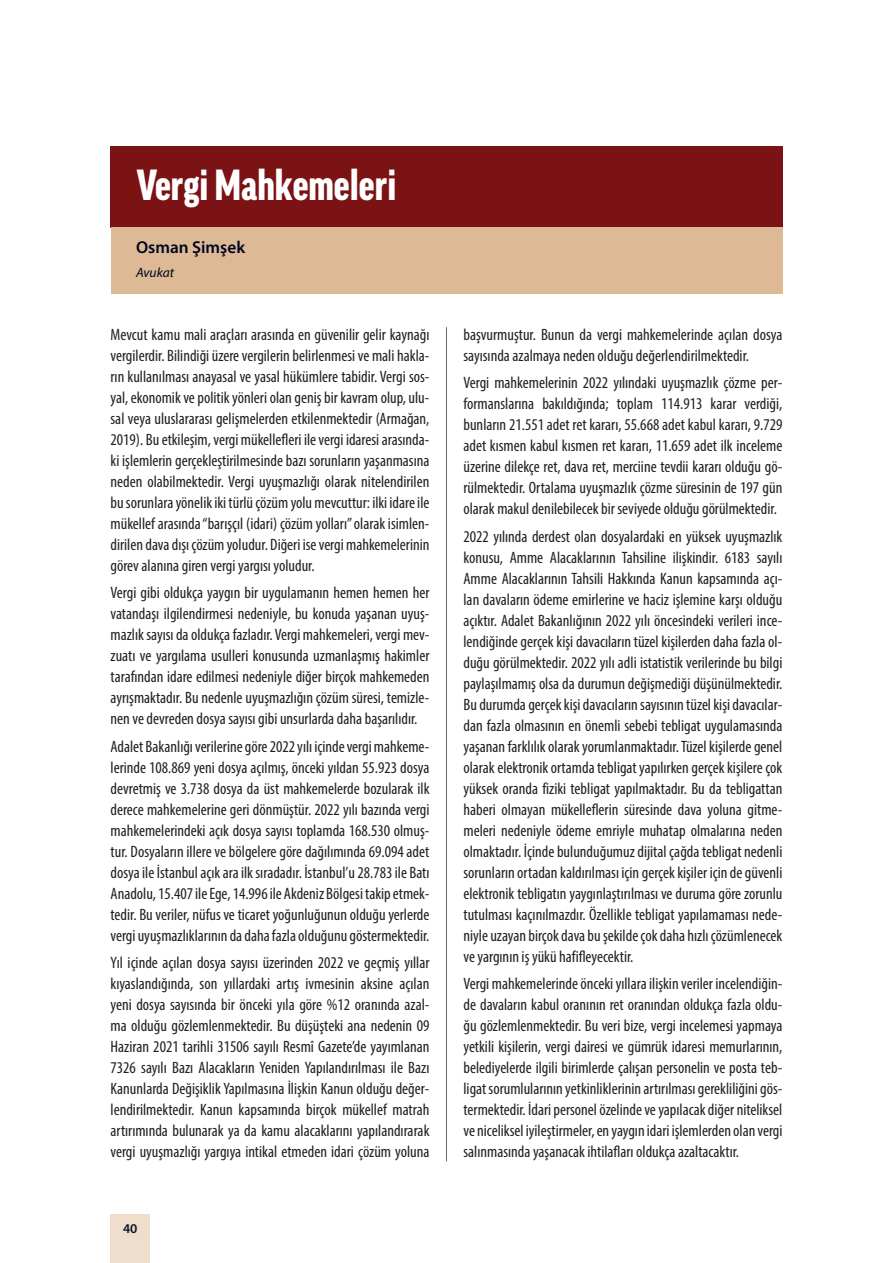
<style>
.page{position:relative;width:893px;height:1263px;background:#fff}
.page>*{position:absolute;margin:0;border:0;box-sizing:border-box;transform-origin:0 0}
.t1{font:900 condensed 42px "Good Pro";color:#fff}
.t2{font:600 17.25px "Myriad Pro";color:#000420}
.t3{font:condensed 16.5px/21px "Myriad Pro";color:#231f20;text-align:justify}
.t4{font:italic 13.5px "Myriad Pro";color:#000420}
.t5{font:600 13.5px "Myriad Pro";color:#0b162c}
</style>
<div class="page">
<div style="left:111px;top:1214px;width:39px;height:49px;background:#eedecb"></div>
<hr style="left:446px;top:327px;width:1px;height:834px;background:#696a79">
<div style="left:110px;top:146px;width:672px;height:81px;background:#7b1315"></div>
<div style="left:111px;top:227px;width:671px;height:43px;background:#ddba95"></div>
<div style="left:111px;top:257px;width:671px;height:36px;background:#ddba95"></div>
<h1 class="t1" style="left:137px;top:162px;width:261px">Vergi Mahkemeleri</h1>
<p class="t2" style="left:136px;top:236px;width:111px">Osman Şimşek</p>
<p class="t4" style="left:136px;top:264px;width:39px">Avukat</p>
<p class="t3" style="left:111px;top:324px;width:320px">Mevcut kamu mali araçları arasında en güvenilir gelir kaynağı vergilerdir. Bilindiği üzere vergilerin belirlenmesi ve mali hakla&shy;rın kullanılması anayasal ve yasal hükümlere tabidir. Vergi sos&shy;yal, ekonomik ve politik yönleri olan geniş bir kavram olup, ulu&shy;sal veya uluslararası gelişmelerden etkilenmektedir (Armağan, 2019). Bu etkileşim, vergi mükellefleri ile vergi idaresi arasında&shy;ki işlemlerin gerçekleştirilmesinde bazı sorunların yaşanmasına neden olabilmektedir. Vergi uyuşmazlığı olarak nitelendirilen bu sorunlara yönelik iki türlü çözüm yolu mevcuttur: ilki idare ile mükellef arasında “barışçıl (idari) çözüm yolları” olarak isimlen&shy;dirilen dava dışı çözüm yoludur. Diğeri ise vergi mahkemelerinin görev alanına giren vergi yargısı yoludur.</p>
<p class="t3" style="left:111px;top:582px;width:320px">Vergi gibi oldukça yaygın bir uygulamanın hemen hemen her vatandaşı ilgilendirmesi nedeniyle, bu konuda yaşanan uyuş&shy;mazlık sayısı da oldukça fazladır. Vergi mahkemeleri, vergi mev&shy;zuatı ve yargılama usulleri konusunda uzmanlaşmış hakimler tarafından idare edilmesi nedeniyle diğer birçok mahkemeden ayrışmaktadır. Bu nedenle uyuşmazlığın çözüm süresi, temizle&shy;nen ve devreden dosya sayısı gibi unsurlarda daha başarılıdır.</p>
<p class="t3" style="left:111px;top:735px;width:320px">Adalet Bakanlığı verilerine göre 2022 yılı içinde vergi mahkeme&shy;lerinde 108.869 yeni dosya açılmış, önceki yıldan 55.923 dosya devretmiş ve 3.738 dosya da üst mahkemelerde bozularak ilk derece mahkemelerine geri dönmüştür. 2022 yılı bazında vergi mahkemelerindeki açık dosya sayısı toplamda 168.530 olmuş&shy;tur. Dosyaların illere ve bölgelere göre dağılımında 69.094 adet dosya ile İstanbul açık ara ilk sıradadır. İstanbul’u 28.783 ile Batı Anadolu, 15.407 ile Ege, 14.996 ile Akdeniz Bölgesi takip etmek&shy;tedir. Bu veriler, nüfus ve ticaret yoğunluğunun olduğu yerlerde vergi uyuşmazlıklarının da daha fazla olduğunu göstermektedir.</p>
<p class="t3" style="left:111px;top:952px;width:320px">Yıl içinde açılan dosya sayısı üzerinden 2022 ve geçmiş yıllar kıyaslandığında, son yıllardaki artış ivmesinin aksine açılan yeni dosya sayısında bir önceki yıla göre %12 oranında azal&shy;ma olduğu gözlemlenmektedir. Bu düşüşteki ana nedenin 09<br>Haziran 2021 tarihli 31506 sayılı Resmî Gazete’de yayımlanan 7326 sayılı Bazı Alacakların Yeniden Yapılandırılması ile Bazı Kanunlarda Değişiklik Yapılmasına İlişkin Kanun olduğu değer&shy;lendirilmektedir. Kanun kapsamında birçok mükellef matrah artırımında bulunarak ya da kamu alacaklarını yapılandırarak vergi uyuşmazlığı yargıya intikal etmeden idari çözüm yoluna</p>
<p class="t5" style="left:123px;top:1219px;width:16px">40</p>
<p class="t3" style="left:463px;top:324px;width:320px">başvurmuştur. Bunun da vergi mahkemelerinde açılan dosya sayısında azalmaya neden olduğu değerlendirilmektedir.</p>
<p class="t3" style="left:463px;top:372px;width:320px">Vergi mahkemelerinin 2022 yılındaki uyuşmazlık çözme per&shy;formanslarına bakıldığında; toplam 114.913 karar verdiği, bunların 21.551 adet ret kararı, 55.668 adet kabul kararı, 9.729 adet kısmen kabul kısmen ret kararı, 11.659 adet ilk inceleme üzerine dilekçe ret, dava ret, merciine tevdii kararı olduğu gö&shy;rülmektedir. Ortalama uyuşmazlık çözme süresinin de 197 gün olarak makul denilebilecek bir seviyede olduğu görülmektedir.</p>
<p class="t3" style="left:463px;top:525px;width:320px">2022 yılında derdest olan dosyalardaki en yüksek uyuşmazlık konusu, Amme Alacaklarının Tahsiline ilişkindir. 6183 sayılı Amme Alacaklarının Tahsili Hakkında Kanun kapsamında açı&shy;lan davaların ödeme emirlerine ve haciz işlemine karşı olduğu açıktır. Adalet Bakanlığının 2022 yılı öncesindeki verileri ince&shy;lendiğinde gerçek kişi davacıların tüzel kişilerden daha fazla ol&shy;duğu görülmektedir. 2022 yılı adli istatistik verilerinde bu bilgi paylaşılmamış olsa da durumun değişmediği düşünülmektedir.<br>Bu durumda gerçek kişi davacıların sayısının tüzel kişi davacılar&shy;dan fazla olmasının en önemli sebebi tebligat uygulamasında yaşanan farklılık olarak yorumlanmaktadır. Tüzel kişilerde genel olarak elektronik ortamda tebligat yapılırken gerçek kişilere çok yüksek oranda fiziki tebligat yapılmaktadır. Bu da tebligattan haberi olmayan mükelleflerin süresinde dava yoluna gitme&shy;meleri nedeniyle ödeme emriyle muhatap olmalarına neden olmaktadır. İçinde bulunduğumuz dijital çağda tebligat nedenli sorunların ortadan kaldırılması için gerçek kişiler için de güvenli elektronik tebligatın yaygınlaştırılması ve duruma göre zorunlu tutulması kaçınılmazdır. Özellikle tebligat yapılamaması nede&shy;niyle uzayan birçok dava bu şekilde çok daha hızlı çözümlenecek ve yargının iş yükü hafifleyecektir.</p>
<p class="t3" style="left:463px;top:973px;width:320px">Vergi mahkemelerinde önceki yıllara ilişkin veriler incelendiğin&shy;de davaların kabul oranının ret oranından oldukça fazla oldu&shy;ğu gözlemlenmektedir. Bu veri bize, vergi incelemesi yapmaya yetkili kişilerin, vergi dairesi ve gümrük idaresi memurlarının, belediyelerde ilgili birimlerde çalışan personelin ve posta teb&shy;ligat sorumlularının yetkinliklerinin artırılması gerekliliğini gös&shy;termektedir. İdari personel özelinde ve yapılacak diğer niteliksel ve niceliksel iyileştirmeler, en yaygın idari işlemlerden olan vergi salınmasında yaşanacak ihtilafları oldukça azaltacaktır.</p>
</div>
